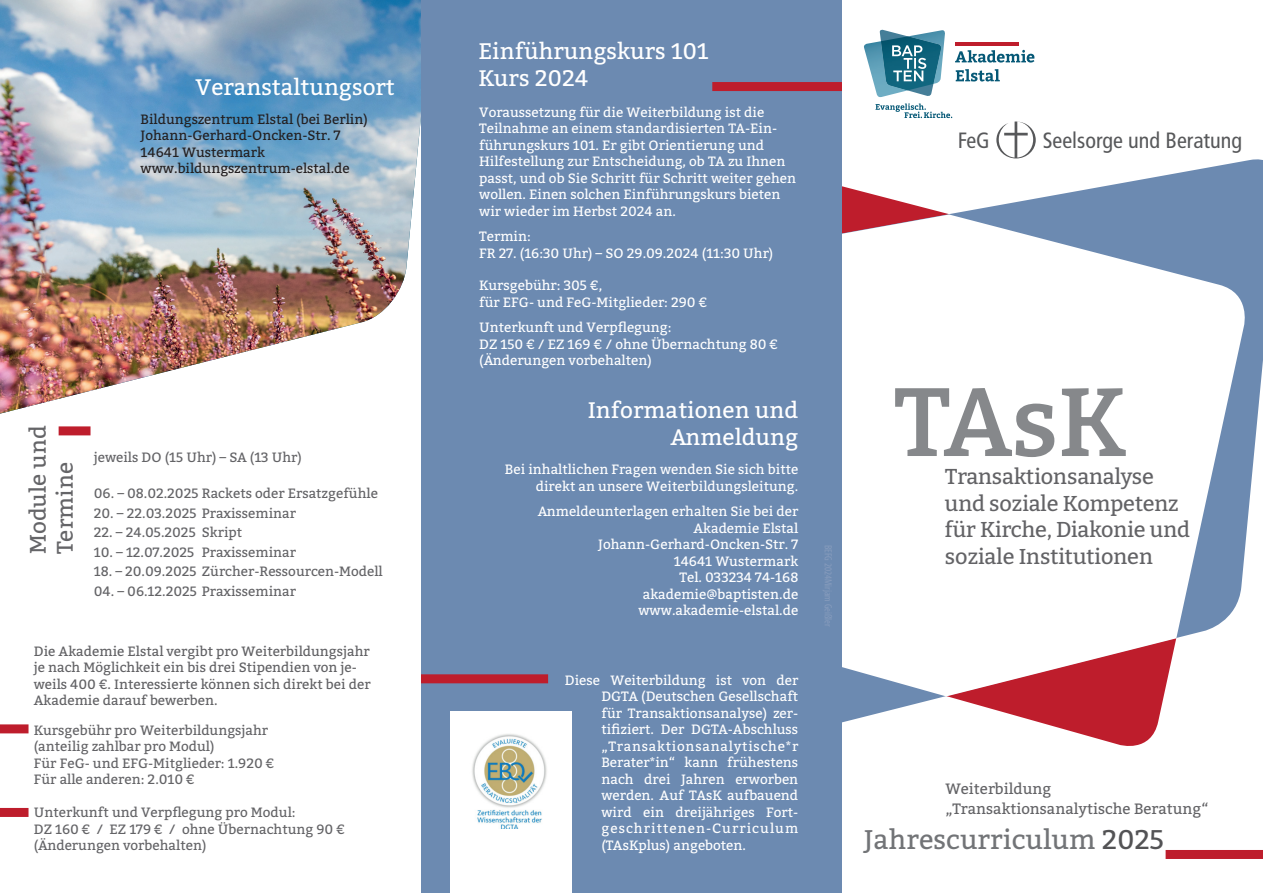
<style>
.page{position:relative;width:1263px;height:893px;background:#fff}
.page>*{position:absolute;margin:0;border:0;box-sizing:border-box;transform-origin:0 0}
.t1{font:100 96.6px "Bitter";color:#86888b}
.t2{font:27px "Bitter";color:#727477}
.t3{font:22.5px/27px "Bitter";color:#fff;text-align:right}
.t4{font:22.5px/27px "Bitter";color:#656568}
.t5{font:condensed 22.05px "Frutiger LT Pro";color:#57585a}
.t6{font:100 21.6px/26.5px "Bitter";color:#636366}
.t7{font:15px/19.5px "Bitter";color:#636366}
.t8{font:13.5px/16.5px "Bitter";color:#fff}
.t9{font:13.5px/16.5px "Bitter";color:#636366}
.t10{font:13.5px/16.4px "Bitter";color:#616164}
.t11{font:13.5px/16.5px "Bitter";color:#231f20}
.s1{color:#535355}
</style>
<div class="page">
<svg style="left:842px;top:117px;width:421px;height:629px"></svg>
<img style="left:0;top:0;width:421px;height:414px">
<div style="left:421px;top:0;width:421px;height:893px;background:#6c8ab1"></div>
<img style="left:864px;top:30px;width:81px;height:67px">
<svg style="left:879px;top:30px;width:63px;height:67px"></svg>
<svg style="left:875px;top:103px;width:77px;height:15px"></svg>
<hr style="left:955px;top:42px;width:64px;height:3px;background:#be1d2c">
<svg style="left:956px;top:69px;width:44px;height:13px"></svg>
<svg style="left:955px;top:50px;width:79px;height:13px"></svg>
<svg style="left:996px;top:121px;width:40px;height:37px"></svg>
<div style="left:712px;top:82px;width:130px;height:9px;background:#be1d2c"></div>
<div style="left:59px;top:426px;width:32px;height:9px;background:#be1d2c"></div>
<div style="left:1165px;top:850px;width:98px;height:9px;background:#be1d2c"></div>
<div style="left:421px;top:674px;width:127px;height:9px;background:#be1d2c"></div>
<div style="left:0;top:724px;width:29px;height:9px;background:#be1d2c"></div>
<div style="left:0;top:808px;width:29px;height:9px;background:#be1d2c"></div>
<div style="left:450px;top:711px;width:122px;height:182px;background:#fff"></div>
<img style="left:472px;top:734px;width:75px;height:95px">
<h3 class="t3" style="left:196px;top:73px;width:201px">Veranstaltungsort</h3>
<p class="t11" style="left:141px;top:110px;width:229px">Bildungszentrum Elstal (bei Berlin)<br>Johann-Gerhard-Oncken-Str. 7<br>14641 Wustermark www.bildungszentrum-elstal.de</p>
<h3 class="t4" style="left:24px;top:554px;width:130px;rotate:-90deg">Module und<br>Termine</h3>
<p class="t9" style="left:94px;top:449px;width:210px">jeweils DO (15 Uhr) – SA (13 Uhr)</p>
<p class="t9" style="left:94px;top:485px;width:286px">06. – 08.02.2025 Rackets oder Ersatzgefühle</p>
<p class="t9" style="left:94px;top:504px;width:204px">20. – 22.03.2025 Praxisseminar</p>
<p class="t9" style="left:94px;top:524px;width:150px">22. – 24.05.2025 Skript</p>
<p class="t9" style="left:94px;top:543px;width:204px">10. – 12.07.2025 Praxisseminar</p>
<p class="t9" style="left:94px;top:563px;width:290px">18. – 20.09.2025 Zürcher-Ressourcen-Modell</p>
<p class="t9" style="left:94px;top:582px;width:204px">04. – 06.12.2025 Praxisseminar</p>
<p class="t10" style="left:34px;top:643px;width:338px">Die Akademie Elstal vergibt pro Weiterbildungsjahr je nach Möglichkeit ein bis drei Stipendien von je&shy;weils 400 €. Interessierte können sich direkt bei der Akademie darauf bewerben.</p>
<p class="t9" style="left:34px;top:721px;width:242px">Kursgebühr pro Weiterbildungsjahr (anteilig zahlbar pro Modul)<br>Für FeG- und EFG-Mitglieder: 1.920 €<br>Für alle anderen: 2.010 €</p>
<p class="t9" style="left:34px;top:804px;width:312px">Unterkunft und Verpflegung pro Modul:<br>DZ 160 € / EZ 179 € / ohne Übernachtung 90 € (Änderungen vorbehalten)</p>
<h3 class="t3" style="left:478px;top:37px;width:232px;text-align:left">Einführungskurs 101<br>Kurs 2024</h3>
<p class="t8" style="left:479px;top:103px;width:318px">Voraussetzung für die Weiterbildung ist die Teilnahme an einem standardisierten TA-Ein&shy;führungskurs 101. Er gibt Orientierung und Hilfestellung zur Entscheidung, ob TA zu Ihnen passt, und ob Sie Schritt für Schritt weiter gehen wollen. Einen solchen Einführungskurs bieten wir wieder im Herbst 2024 an.</p>
<p class="t8" style="left:479px;top:228px;width:296px">Termin:<br>FR 27. (16:30 Uhr) – SO 29.09.2024 (11:30 Uhr)</p>
<p class="t8" style="left:479px;top:277px;width:230px">Kursgebühr: 305 €,<br>für EFG- und FeG-Mitglieder: 290 €</p>
<p class="t8" style="left:479px;top:319px;width:300px">Unterkunft und Verpflegung:<br>DZ 150 € / EZ 169 € / ohne Übernachtung 80 € (Änderungen vorbehalten)</p>
<h3 class="t3" style="left:588px;top:396px;width:212px">Informationen und<br>Anmeldung</h3>
<p class="t8" style="left:505px;top:461px;width:295px;text-align:right">Bei inhaltlichen Fragen wenden Sie sich bitte direkt an unsere Weiterbildungsleitung.</p>
<p class="t8" style="left:538px;top:503px;width:262px;text-align:right">Anmeldeunterlagen erhalten Sie bei der<br>Akademie Elstal<br>Johann-Gerhard-Oncken-Str. 7<br>14641 Wustermark<br>Tel. 033234 74-168 akademie@baptisten.de www.akademie-elstal.de</p>
<p class="t8" style="left:601px;top:671px;width:198px;text-align:justify;text-indent:-37px">Diese Weiterbildung ist von der DGTA (Deutschen Gesellschaft für Transaktionsanalyse) zer&shy;tifiziert. Der DGTA-Abschluss „Transaktionsanalytische*r Berater*in“ kann frühestens nach drei Jahren erworben werden. Auf TAsK aufbauend wird ein dreijähriges Fort&shy;geschrittenen-Curriculum (TAsKplus) angeboten.</p>
<h3 class="t5" style="left:958px;top:128px;width:33px">FeG</h3>
<h3 class="t5" style="left:1043px;top:128px;width:201px">Seelsorge und Beratung</h3>
<h1 class="t1" style="left:893px;top:361px;width:236px">TAsK</h1>
<h3 class="t6" style="left:945px;top:463px;width:246px">Transaktionsanalyse und soziale Kompetenz für Kirche, Diakonie und soziale Institutionen</h3>
<p class="t7" style="left:945px;top:779px;width:265px">Weiterbildung „Transaktionsanalytische Beratung“</p>
<h2 class="t2" style="left:864px;top:820px;width:302px">Jahrescurriculum <span class="s1">2025</span></h2>
</div>
